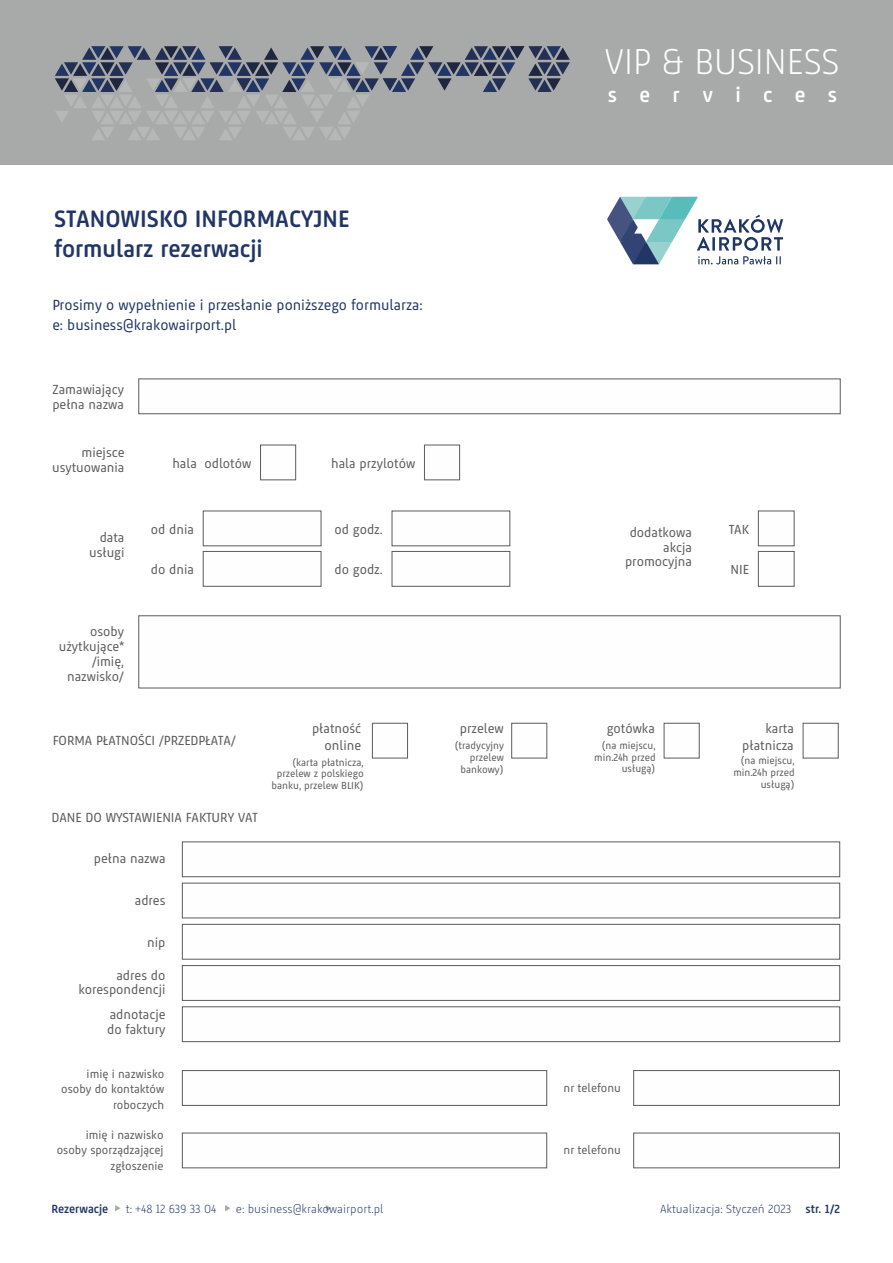
<style>
.page{position:relative;width:893px;height:1263px;background:#fff}
.page>*{position:absolute;margin:0;border:0;box-sizing:border-box;transform-origin:0 0}
.t1{font:300 36.9px "Krakow Airport";letter-spacing:-.015em;color:#fefefe}
.t2{font:700 24.45px/29.8px "Krakow Airport";color:#213664}
.t3{font:700 21.3px "Krakow Airport";letter-spacing:1.045em;color:#fefefe}
.t4{font:15px/19.4px "Krakow Airport";color:#213664}
.t5{font:13.5px/15px "Krakow Airport";color:#5b5b5b;text-align:right}
.t6{font:300 12.15px "Krakow Airport";color:#213664}
.t7{font:700 12.15px "Krakow Airport";color:#213664}
.t8{font:12px/15.3px "Krakow Airport";color:#5b5b5b;text-align:right}
.t9{font:10.5px/11.9px "Krakow Airport";color:#5b5b5b;text-align:right}
.s1{font-weight:700}
</style>
<div class="page">
<div style="left:758px;top:511px;width:36px;height:35px;background:#fefefe;border:1px solid #5b5b5b"></div>
<div style="left:758px;top:551px;width:36px;height:36px;background:#fefefe;border:1px solid #5b5b5b"></div>
<div style="left:0;top:0;width:893px;height:165px;background:#a8a9a9"></div>
<svg style="left:55px;top:46px;width:515px;height:94px"></svg>
<svg style="left:607px;top:197px;width:176px;height:67px"></svg>
<div style="left:138px;top:378px;width:703px;height:36px;background:#fefefe;border:1px solid #5b5b5b"></div>
<div style="left:138px;top:615px;width:703px;height:73px;background:#fefefe;border:1px solid #5b5b5b"></div>
<div style="left:260px;top:445px;width:36px;height:35px;background:#fefefe;border:1px solid #5b5b5b"></div>
<div style="left:203px;top:511px;width:118px;height:35px;background:#fefefe;border:1px solid #5b5b5b"></div>
<div style="left:203px;top:551px;width:118px;height:36px;background:#fefefe;border:1px solid #5b5b5b"></div>
<div style="left:392px;top:511px;width:118px;height:35px;background:#fefefe;border:1px solid #5b5b5b"></div>
<div style="left:392px;top:551px;width:118px;height:36px;background:#fefefe;border:1px solid #5b5b5b"></div>
<div style="left:424px;top:445px;width:36px;height:35px;background:#fefefe;border:1px solid #5b5b5b"></div>
<div style="left:182px;top:841px;width:658px;height:36px;background:#fefefe;border:1px solid #5b5b5b"></div>
<div style="left:182px;top:965px;width:658px;height:36px;background:#fefefe;border:1px solid #5b5b5b"></div>
<div style="left:182px;top:1006px;width:658px;height:36px;background:#fefefe;border:1px solid #5b5b5b"></div>
<div style="left:182px;top:924px;width:658px;height:35px;background:#fefefe;border:1px solid #5b5b5b"></div>
<div style="left:182px;top:1070px;width:365px;height:36px;background:#fefefe;border:1px solid #5b5b5b"></div>
<div style="left:633px;top:1070px;width:207px;height:36px;background:#fefefe;border:1px solid #5b5b5b"></div>
<div style="left:372px;top:723px;width:36px;height:35px;background:#fefefe;border:1px solid #5b5b5b"></div>
<div style="left:511px;top:723px;width:36px;height:35px;background:#fefefe;border:1px solid #5b5b5b"></div>
<div style="left:664px;top:723px;width:36px;height:35px;background:#fefefe;border:1px solid #5b5b5b"></div>
<div style="left:803px;top:723px;width:36px;height:35px;background:#fefefe;border:1px solid #5b5b5b"></div>
<svg style="left:115px;top:1205px;width:6px;height:6px"></svg>
<svg style="left:225px;top:1205px;width:5px;height:6px"></svg>
<svg style="left:326px;top:1205px;width:5px;height:6px"></svg>
<h2 class="t2" style="left:54px;top:206px;width:297px">STANOWISKO INFORMACYJNE formularz rezerwacji</h2>
<p class="t4" style="left:52px;top:297px;width:372px">Prosimy o wypełnienie i przesłanie poniższego formularza: e: business@krakowairport.pl</p>
<p class="t5" style="left:52px;top:383px;width:73px;text-align:left">Zamawiający pełna nazwa</p>
<p class="t5" style="left:52px;top:446px;width:74px">miejsce usytuowania</p>
<p class="t5" style="left:172px;top:457px;width:80px">hala odlotów</p>
<p class="t5" style="left:331px;top:457px;width:86px">hala przylotów</p>
<h1 class="t1" style="left:605px;top:46px;width:236px">VIP &amp; BUSINESS</h1>
<h3 class="t3" style="left:608px;top:86px;width:231px">services</h3>
<p class="t5" style="left:151px;top:523px;width:45px">od dnia</p>
<p class="t5" style="left:151px;top:563px;width:45px">do dnia</p>
<p class="t5" style="left:335px;top:523px;width:50px">od godz.</p>
<p class="t5" style="left:335px;top:563px;width:50px">do godz.</p>
<p class="t5" style="left:731px;top:563px;width:20px">NIE</p>
<p class="t5" style="left:729px;top:523px;width:22px">TAK</p>
<p class="t5" style="left:89px;top:531px;width:37px">data usługi</p>
<p class="t5" style="left:625px;top:525px;width:68px">dodatkowa akcja promocyjna</p>
<p class="t5" style="left:59px;top:625px;width:67px">osoby użytkujące* /imię, nazwisko/</p>
<p class="t5" style="left:53px;top:734px;width:185px">FORMA PŁATNOŚCI /PRZEDPŁATA/</p>
<p class="t5" style="left:312px;top:721px;width:51px;line-height:16.8px">płatność online</p>
<p class="t5" style="left:460px;top:722px;width:45px">przelew</p>
<p class="t9" style="left:454px;top:740px;width:51px">(tradycyjny przelew bankowy)</p>
<p class="t9" style="left:271px;top:757px;width:94px">(karta płatnicza, przelew z polskiego banku, przelew BLIK)</p>
<p class="t5" style="left:51px;top:811px;width:208px">DANE DO WYSTAWIENIA FAKTURY VAT</p>
<p class="t5" style="left:94px;top:852px;width:73px">pełna nazwa</p>
<p class="t5" style="left:135px;top:894px;width:32px">adres</p>
<p class="t5" style="left:147px;top:935px;width:20px">nip</p>
<p class="t5" style="left:78px;top:969px;width:89px">adres do korespondencji</p>
<p class="t5" style="left:107px;top:1008px;width:60px;text-align:left">adnotacje do faktury</p>
<p class="t8" style="left:61px;top:1067px;width:105px">imię i nazwisko osoby do kontaktów roboczych</p>
<p class="t8" style="left:57px;top:1128px;width:108px">imię i nazwisko osoby sporządzającej zgłoszenie</p>
<p class="t5" style="left:607px;top:722px;width:50px">gotówka</p>
<p class="t5" style="left:742px;top:721px;width:53px;line-height:16.8px">karta płatnicza</p>
<p class="t9" style="left:594px;top:740px;width:63px">(na miejscu, min.24h przed usługą)</p>
<p class="t9" style="left:733px;top:755px;width:63px">(na miejscu, min.24h przed usługą)</p>
<p class="t8" style="left:564px;top:1081px;width:59px">nr telefonu</p>
<p class="t8" style="left:564px;top:1143px;width:59px">nr telefonu</p>
<p class="t7" style="left:51px;top:1203px;width:58px">Rezerwacje</p>
<p class="t6" style="left:126px;top:1203px;width:92px">t: +48 12 639 33 04</p>
<p class="t6" style="left:236px;top:1203px;width:149px">e: business@krakowairport.pl</p>
<p class="t6" style="left:660px;top:1203px;width:182px">Aktualizacja: Styczeń 2023 <span class="s1">str. 1/2</span></p>
</div>
